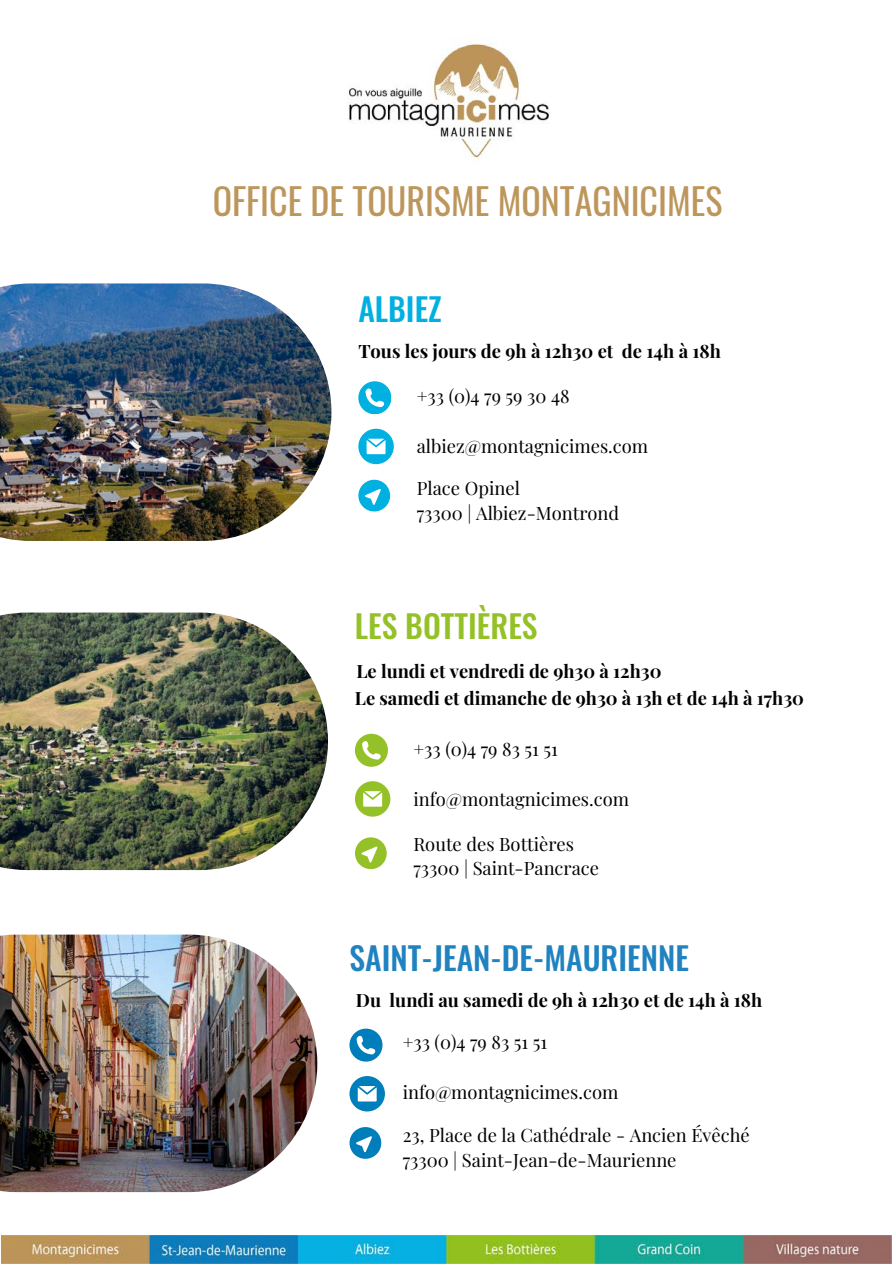
<style>
.page{position:relative;width:894px;height:1264px;background:#fff}
.page>*{position:absolute;margin:0;border:0;box-sizing:border-box;transform-origin:0 0}
.t1{font:36px "Oswald";color:#bd965c}
.t2{font:500 31.8px "Oswald";color:#2083c0}
.t3{font:500 31.8px "Oswald";color:#95c128}
.t4{font:500 31.8px "Oswald";color:#00b0e1}
.t5{font:18.3px "Playfair Display";color:#000}
.t6{font:700 18.3px "Playfair Display";color:#000}
</style>
<div class="page">
<img style="left:348px;top:43px;width:201px;height:115px">
<img style="left:1px;top:1235px;width:890px;height:27px">
<img style="left:0;top:283px;width:331px;height:257px">
<svg style="left:358px;top:429px;width:35px;height:35px"></svg>
<svg style="left:358px;top:381px;width:33px;height:33px"></svg>
<svg style="left:358px;top:480px;width:32px;height:31px"></svg>
<img style="left:0;top:934px;width:317px;height:258px">
<svg style="left:349px;top:1076px;width:36px;height:35px"></svg>
<svg style="left:349px;top:1028px;width:33px;height:33px"></svg>
<svg style="left:349px;top:1127px;width:32px;height:31px"></svg>
<img style="left:0;top:612px;width:328px;height:258px">
<svg style="left:355px;top:781px;width:35px;height:35px"></svg>
<svg style="left:355px;top:733px;width:32px;height:33px"></svg>
<svg style="left:355px;top:837px;width:31px;height:31px"></svg>
<h2 class="t1" style="left:213px;top:173px;width:511px">OFFICE DE TOURISME MONTAGNICIMES</h2>
<h3 class="t4" style="left:358px;top:284px;width:85px">ALBIEZ</h3>
<p class="t6" style="left:358px;top:338px;width:364px">Tous les jours de 9h à 12h30 et de 14h à 18h</p>
<p class="t5" style="left:416px;top:383px;width:154px">+33 (0)4 79 59 30 48</p>
<p class="t5" style="left:416px;top:433px;width:233px">albiez@montagnicimes.com</p>
<p class="t5" style="left:416px;top:475px;width:105px">Place Opinel</p>
<p class="t5" style="left:416px;top:499px;width:204px">73300 | Albiez-Montrond</p>
<p class="t3" style="left:355px;top:601px;width:184px">LES BOTTIÈRES</p>
<p class="t6" style="left:356px;top:658px;width:306px">Le lundi et vendredi de 9h30 à 12h30</p>
<h2 class="t6" style="left:355px;top:685px;width:450px">Le samedi et dimanche de 9h30 à 13h et de 14h à 17h30</h2>
<p class="t5" style="left:413px;top:736px;width:146px">+33 (0)4 79 83 51 51</p>
<p class="t5" style="left:413px;top:785px;width:217px">info@montagnicimes.com</p>
<p class="t5" style="left:413px;top:830px;width:162px">Route des Bottières</p>
<p class="t5" style="left:413px;top:855px;width:187px">73300 | Saint-Pancrace</p>
<p class="t2" style="left:349px;top:933px;width:341px">SAINT-JEAN-DE-MAURIENNE</p>
<p class="t6" style="left:356px;top:987px;width:408px">Du lundi au samedi de 9h à 12h30 et de 14h à 18h</p>
<p class="t5" style="left:402px;top:1029px;width:146px">+33 (0)4 79 83 51 51</p>
<h3 class="t5" style="left:402px;top:1079px;width:217px">info@montagnicimes.com</h3>
<h2 class="t5" style="left:402px;top:1122px;width:348px">23, Place de la Cathédrale - Ancien Évêché</h2>
<h3 class="t5" style="left:402px;top:1146px;width:275px">73300 | Saint-Jean-de-Maurienne</h3>
</div>
